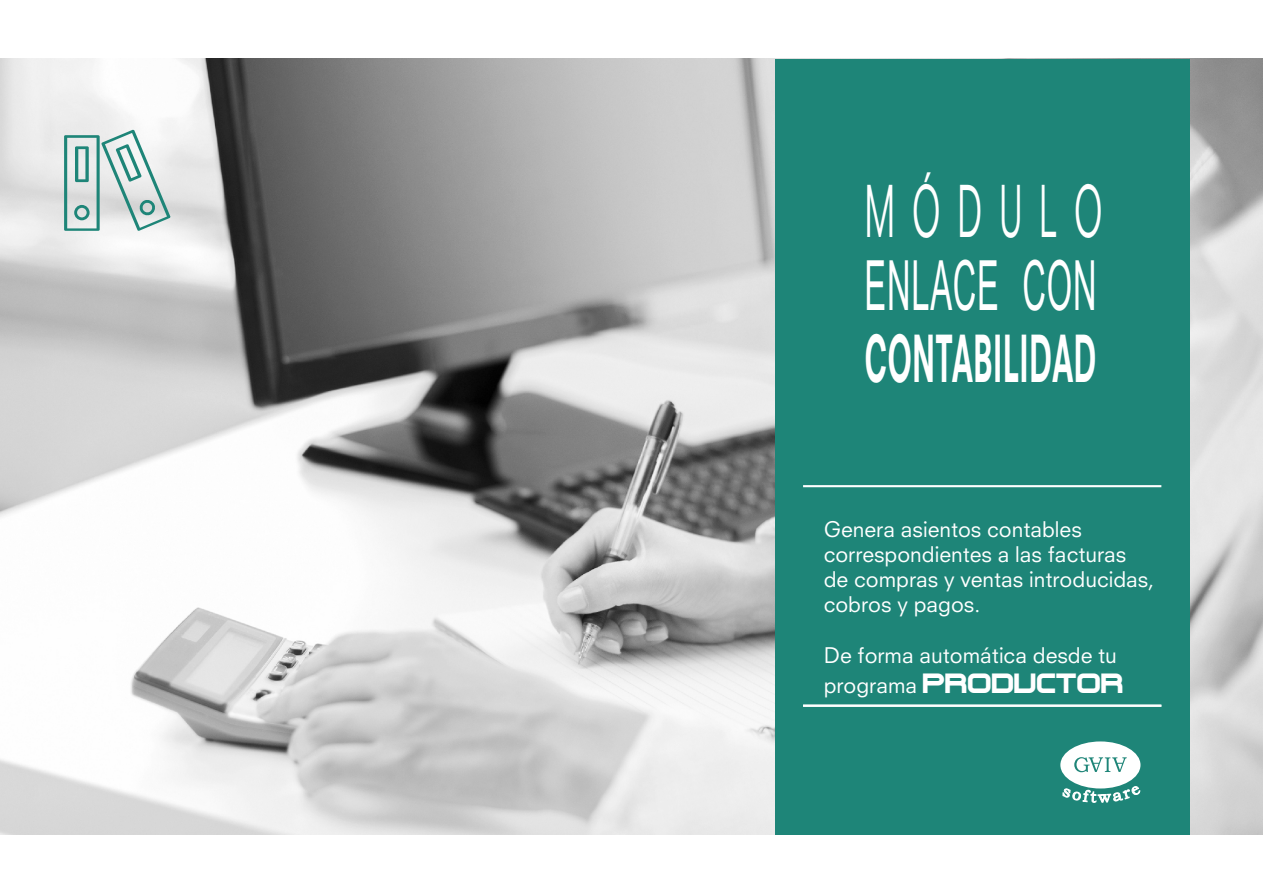
<style>
.page{position:relative;width:1263px;height:893px;background:#fff}
.page>*{position:absolute;margin:0;border:0;box-sizing:border-box;transform-origin:0 0}
.t1{font:69.45px "Arial";letter-spacing:.025em;color:#fff;scale:.47 1}
.t2{font:69.45px "Neuzeit SLT Std";letter-spacing:.505em;color:#fff;scale:.47 1}
.t3{font:800 63px "Neuzeit SLT Std";color:#fff;scale:.47 1}
.t4{font:30px "Terminator Two";color:#fff}
.t5{font:21px/25.2px "Neuzeit SLT Std";color:#fff}
.s1{font-family:"Neuzeit SLT Std";font-size:21px}
</style>
<div class="page">
<img style="left:0;top:59px;width:1263px;height:775px">
<div style="left:775px;top:59px;width:414px;height:775px;background:#1e8578"></div>
<hr style="left:803px;top:485px;width:358px;height:2px;background:#fff">
<hr style="left:803px;top:705px;width:358px;height:2px;background:#fff">
<svg style="left:1060px;top:741px;width:80px;height:62px"></svg>
<svg style="left:64px;top:130px;width:107px;height:101px"></svg>
<h1 class="t2" style="left:864px;top:185px;width:509px">MÓDULO</h1>
<h1 class="t1" style="left:864px;top:260px;width:496px">ENLACE CON</h1>
<h2 class="t3" style="left:864px;top:335px;width:496px">CONTABILIDAD</h2>
<p class="t5" style="left:824px;top:519px;width:332px">Genera asientos contables correspondientes a las facturas de compras y ventas introducidas, cobros y pagos.</p>
<p class="t5" style="left:824px;top:645px;width:295px">De forma automática desde tu</p>
<h3 class="t4" style="left:824px;top:674px;width:302px"><span class="s1">programa</span> PRODUCTOR</h3>
</div>
